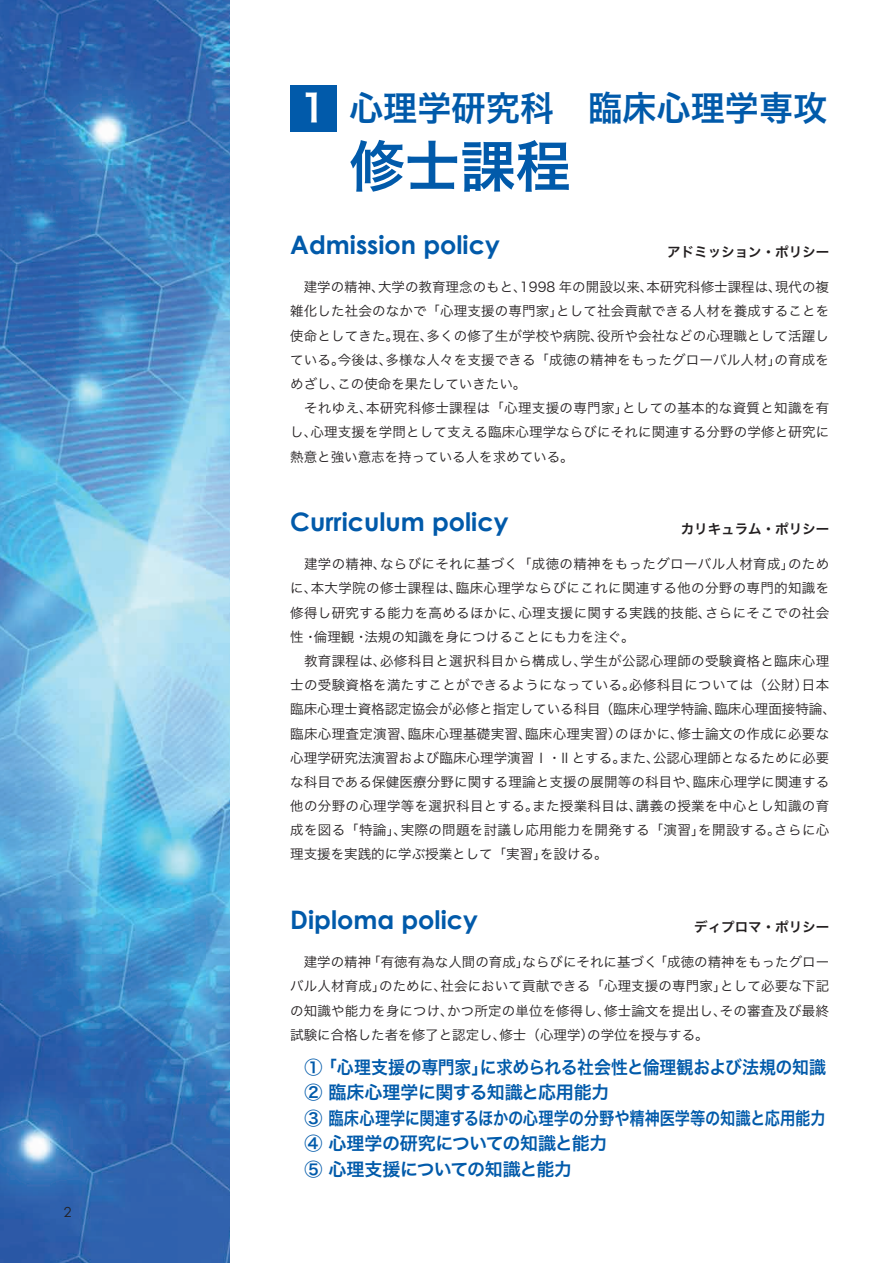
<style>
.page{position:relative;width:893px;height:1263px;background:#fff}
.page>*{position:absolute;margin:0;border:0;box-sizing:border-box;transform-origin:0 0}
.t1{font:55.5px "Hiragino Sans W6";color:#015aaa}
.t2{font:37.5px "Hiragino Sans W6";color:#fff}
.t3{font:34.5px "Hiragino Sans W6";color:#015aaa}
.t4{font:700 25.5px "Century Gothic";color:#015aaa}
.t5{font:18px/25.5px "Hiragino Sans W6";letter-spacing:-.015em;color:#015aaa}
.t6{font:13.8px "Century Gothic";color:#231f20}
.t7{font:13.5px/24.2px "Hiragino Sans W3";letter-spacing:.01em;color:#231f20}
.t8{font:13.5px "Hiragino Sans W6";color:#231f20}
</style>
<div class="page">
<img style="left:0;top:0;width:230px;height:1263px">
<div style="left:290px;top:85px;width:47px;height:46px;background:#015aaa"></div>
<p class="t6" style="left:64px;top:1204px;width:9px">2</p>
<h2 class="t2" style="left:300px;top:74px;width:28px">1</h2>
<h3 class="t3" style="left:349px;top:77px;width:480px">心理学研究科　臨床心理学専攻</h3>
<h1 class="t1" style="left:349px;top:116px;width:224px">修士課程</h1>
<h3 class="t4" style="left:290px;top:229px;width:211px">Admission policy</h3>
<p class="t8" style="left:667px;top:240px;width:163px">アドミッション・ポリシー</p>
<p class="t7" style="left:290px;top:274px;width:540px">　建学の精神、大学の教育理念のもと、1998 年の開設以来、本研究科修士課程は、現代の複雑化した社会のなかで「心理支援の専門家」として社会貢献できる人材を養成することを使命としてきた。現在、多くの修了生が学校や病院、役所や会社などの心理職として活躍している。今後は、多様な人々を支援できる「成徳の精神をもったグローバル人材」の育成をめざし、この使命を果たしていきたい。<br>　それゆえ、本研究科修士課程は「心理支援の専門家」としての基本的な資質と知識を有し、心理支援を学問として支える臨床心理学ならびにそれに関連する分野の学修と研究に熱意と強い意志を持っている人を求めている。</p>
<h3 class="t4" style="left:290px;top:506px;width:220px">Curriculum policy</h3>
<p class="t8" style="left:681px;top:517px;width:150px">カリキュラム・ポリシー</p>
<p class="t7" style="left:290px;top:551px;width:547px">　建学の精神、ならびにそれに基づく「成徳の精神をもったグローバル人材育成」のために、本大学院の修士課程は、臨床心理学ならびにこれに関連する他の分野の専門的知識を修得し研究する能力を高めるほかに、心理支援に関する実践的技能、さらにそこでの社会性・倫理観・法規の知識を身につけることにも力を注ぐ。<br>　教育課程は、必修科目と選択科目から構成し、学生が公認心理師の受験資格と臨床心理士の受験資格を満たすことができるようになっている。必修科目については（公財）日本臨床心理士資格認定協会が必修と指定している科目（臨床心理学特論、臨床心理面接特論、臨床心理査定演習、臨床心理基礎実習、臨床心理実習）のほかに、修士論文の作成に必要な心理学研究法演習および臨床心理学演習Ⅰ・Ⅱとする。また、公認心理師となるために必要な科目である保健医療分野に関する理論と支援の展開等の科目や、臨床心理学に関連する他の分野の心理学等を選択科目とする。また授業科目は、講義の授業を中心とし知識の育成を図る「特論」、実際の問題を討議し応用能力を開発する「演習」を開設する。さらに心理支援を実践的に学ぶ授業として「実習」を設ける。</p>
<h3 class="t4" style="left:290px;top:904px;width:189px">Diploma policy</h3>
<p class="t8" style="left:694px;top:915px;width:136px">ディプロマ・ポリシー</p>
<p class="t7" style="left:290px;top:949px;width:540px;text-align:justify">　建学の精神「有徳有為な人間の育成」ならびにそれに基づく「成徳の精神をもったグローバル人材育成」のために、社会において貢献できる「心理支援の専門家」として必要な下記の知識や能力を身につけ、かつ所定の単位を修得し、修士論文を提出し、その審査及び最終試験に合格した者を修了と認定し、修士（心理学）の学位を授与する。</p>
<h3 class="t5" style="left:304px;top:1053px;width:523px">① 「心理支援の専門家」に求められる社会性と倫理観および法規の知識<br>② 臨床心理学に関する知識と応用能力<br>③ 臨床心理学に関連するほかの心理学の分野や精神医学等の知識と応用能力<br>④ 心理学の研究についての知識と能力<br>⑤ 心理支援についての知識と能力</h3>
</div>
